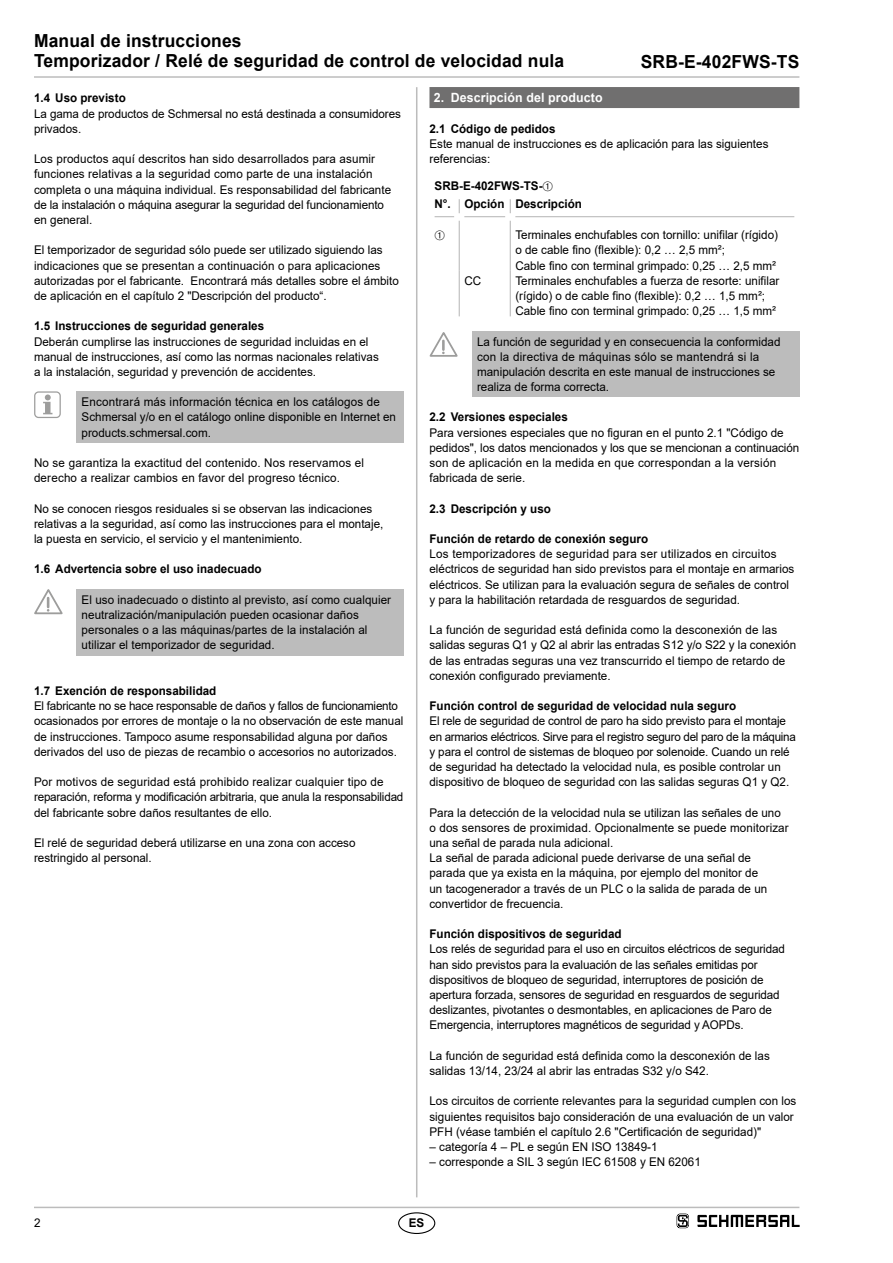
<style>
.page{position:relative;width:893px;height:1263px;background:#fff}
.page>*{position:absolute;margin:0;border:0;box-sizing:border-box;transform-origin:0 0}
.t1{font:700 18px/20.2px "Arial";letter-spacing:.01em;color:#000}
.t2{font:700 12.75px "Arial";letter-spacing:.01em;color:#fff}
._033_Content_small_l{font:12px/15.1px "Arial";color:#000}
._240_small_li_GLR-10{font:12px/15.1px "Arial";letter-spacing:.005em;color:#000}
._033_Content_small_l-2{font:700 12px "Arial";color:#000}
._247_small_li_Bestel{font:12px/15.1px "Arial";color:#000}
._248_fett_Linie_Best{font:700 12px "Arial";color:#000}
._241_fett_li{font:700 12px "Arial";color:#000}
</style>
<div class="page">
<hr style="left:34px;top:1207px;width:765px;height:1px;background:#bcbcbc">
<hr style="left:34px;top:76px;width:765px;height:2px;background:#bcbcbc">
<hr style="left:416px;top:87px;width:1px;height:1110px;background:#bcbcbc">
<div style="left:398px;top:1212px;width:37px;height:22px;border:1px solid #000;border-radius:50%"></div>
<div style="left:77px;top:391px;width:327px;height:52px;background:#bcbcbc"></div>
<svg style="left:43px;top:394px;width:9px;height:20px"></svg>
<div style="left:34px;top:391px;width:27px;height:27px;border:1px solid #9d9d9c;border-radius:4px"></div>
<div style="left:77px;top:589px;width:327px;height:66px;background:#bcbcbc"></div>
<svg style="left:34px;top:589px;width:29px;height:26px"></svg>
<div style="left:429px;top:87px;width:370px;height:21px;background:#706f6f"></div>
<svg style="left:435px;top:217px;width:19px;height:1px"></svg>
<svg style="left:459px;top:217px;width:46px;height:4px"></svg>
<svg style="left:510px;top:217px;width:284px;height:4px"></svg>
<hr style="left:459px;top:221px;width:1px;height:50px;background:#bcbcbc">
<hr style="left:510px;top:221px;width:1px;height:50px;background:#bcbcbc">
<hr style="left:459px;top:271px;width:1px;height:45px;background:#bcbcbc">
<hr style="left:510px;top:271px;width:1px;height:45px;background:#bcbcbc">
<svg style="left:434px;top:199px;width:361px;height:18px"></svg>
<hr style="left:464px;top:216px;width:41px;height:1px;background:#bcbcbc">
<hr style="left:515px;top:216px;width:279px;height:1px;background:#bcbcbc">
<div style="left:472px;top:332px;width:327px;height:65px;background:#bcbcbc"></div>
<svg style="left:429px;top:332px;width:29px;height:25px"></svg>
<svg style="left:677px;top:1213px;width:12px;height:15px"></svg>
<svg style="left:697px;top:1215px;width:102px;height:12px"></svg>
<h1 class="t1" style="left:34px;top:31px;width:532px">Manual de instrucciones<br>Temporizador / Relé de seguridad de control de velocidad nula</h1>
<h1 class="t1" style="left:641px;top:52px;width:160px">SRB-E-402FWS-TS</h1>
<p class="_033_Content_small_l-2" style="left:34px;top:90px;width:93px">1.4 Uso previsto</p>
<p class="_033_Content_small_l" style="left:34px;top:106px;width:368px">La gama de productos de Schmersal no está destinada a consumidores privados.</p>
<p class="_033_Content_small_l" style="left:34px;top:151px;width:359px">Los productos aquí descritos han sido desarrollados para asumir funciones relativas a la seguridad como parte de una instalación completa o una máquina individual. Es responsabilidad del fabricante de la instalación o máquina asegurar la seguridad del funcionamiento en general.</p>
<p class="_033_Content_small_l" style="left:34px;top:242px;width:366px">El temporizador de seguridad sólo puede ser utilizado siguiendo las indicaciones que se presentan a continuación o para aplicaciones autorizadas por el fabricante. Encontrará más detalles sobre el ámbito de aplicación en el capítulo 2 "Descripción del producto“.</p>
<p class="_033_Content_small_l-2" style="left:34px;top:318px;width:232px">1.5 Instrucciones de seguridad generales</p>
<p class="_033_Content_small_l" style="left:34px;top:334px;width:346px">Deberán cumplirse las instrucciones de seguridad incluidas en el manual de instrucciones, así como las normas nacionales relativas a la instalación, seguridad y prevención de accidentes.</p>
<p class="_240_small_li_GLR-10" style="left:82px;top:394px;width:316px">Encontrará más información técnica en los catálogos de<br>Schmersal y/o en el catálogo online disponible en Internet en products.schmersal.com.</p>
<p class="_033_Content_small_l" style="left:34px;top:455px;width:332px">No se garantiza la exactitud del contenido. Nos reservamos el derecho a realizar cambios en favor del progreso técnico.</p>
<p class="_033_Content_small_l" style="left:34px;top:501px;width:351px">No se conocen riesgos residuales si se observan las indicaciones relativas a la seguridad, así como las instrucciones para el montaje, la puesta en servicio, el servicio y el mantenimiento.</p>
<p class="_033_Content_small_l-2" style="left:34px;top:561px;width:229px">1.6 Advertencia sobre el uso inadecuado</p>
<p class="_240_small_li_GLR-10" style="left:82px;top:592px;width:311px">El uso inadecuado o distinto al previsto, así como cualquier neutralización/manipulación pueden ocasionar daños personales o a las máquinas/partes de la instalación al utilizar el temporizador de seguridad.</p>
<p class="_033_Content_small_l-2" style="left:34px;top:682px;width:184px">1.7 Exención de responsabilidad</p>
<p class="_033_Content_small_l" style="left:34px;top:698px;width:371px">El fabricante no se hace responsable de daños y fallos de funcionamiento ocasionados por errores de montaje o la no observación de este manual de instrucciones. Tampoco asume responsabilidad alguna por daños derivados del uso de piezas de recambio o accesorios no autorizados.</p>
<p class="_033_Content_small_l" style="left:34px;top:774px;width:371px">Por motivos de seguridad está prohibido realizar cualquier tipo de reparación, reforma y modificación arbitraria, que anula la responsabilidad del fabricante sobre daños resultantes de ello.</p>
<p class="_033_Content_small_l" style="left:34px;top:835px;width:323px">El relé de seguridad deberá utilizarse en una zona con acceso restringido al personal.</p>
<p class="t2" style="left:434px;top:89px;width:170px">2. Descripción del producto</p>
<p class="_033_Content_small_l-2" style="left:429px;top:120px;width:128px">2.1 Código de pedidos</p>
<p class="_033_Content_small_l" style="left:429px;top:136px;width:341px">Este manual de instrucciones es de aplicación para las siguientes referencias:</p>
<p class="_241_fett_li" style="left:435px;top:178px;width:120px">SRB-E-402FWS-TS-➀</p>
<p class="_248_fett_Linie_Best" style="left:435px;top:196px;width:18px">N°.</p>
<p class="_248_fett_Linie_Best" style="left:464px;top:196px;width:42px">Opción</p>
<p class="_248_fett_Linie_Best" style="left:515px;top:196px;width:68px">Descripción</p>
<p class="_247_small_li_Bestel" style="left:515px;top:227px;width:264px">Terminales enchufables con tornillo: unifilar (rígido) o de cable fino (flexible): 0,2 … 2,5 mm²;<br>Cable fino con terminal grimpado: 0,25 … 2,5 mm²</p>
<p class="_247_small_li_Bestel" style="left:464px;top:273px;width:18px">CC</p>
<p class="_247_small_li_Bestel" style="left:515px;top:273px;width:265px">Terminales enchufables a fuerza de resorte: unifilar (rígido) o de cable fino (flexible): 0,2 … 1,5 mm²;<br>Cable fino con terminal grimpado: 0,25 … 1,5 mm²</p>
<p class="_240_small_li_GLR-10" style="left:477px;top:334px;width:305px">La función de seguridad y en consecuencia la conformidad con la directiva de máquinas sólo se mantendrá si la manipulación descrita en este manual de instrucciones se realiza de forma correcta.</p>
<p class="_033_Content_small_l-2" style="left:429px;top:409px;width:140px">2.2 Versiones especiales</p>
<p class="_033_Content_small_l" style="left:429px;top:425px;width:371px">Para versiones especiales que no figuran en el punto 2.1 "Código de pedidos", los datos mencionados y los que se mencionan a continuación son de aplicación en la medida en que correspondan a la versión fabricada de serie.</p>
<p class="_033_Content_small_l-2" style="left:429px;top:500px;width:123px">2.3 Descripción y uso</p>
<p class="_033_Content_small_l-2" style="left:429px;top:530px;width:220px">Función de retardo de conexión seguro</p>
<p class="_033_Content_small_l" style="left:429px;top:546px;width:366px">Los temporizadores de seguridad para ser utilizados en circuitos eléctricos de seguridad han sido previstos para el montaje en armarios eléctricos. Se utilizan para la evaluación segura de señales de control y para la habilitación retardada de resguardos de seguridad.</p>
<p class="_033_Content_small_l" style="left:429px;top:622px;width:368px">La función de seguridad está definida como la desconexión de las salidas seguras Q1 y Q2 al abrir las entradas S12 y/o S22 y la conexión de las entradas seguras una vez transcurrido el tiempo de retardo de conexión configurado previamente.</p>
<p class="_033_Content_small_l-2" style="left:429px;top:697px;width:308px">Función control de seguridad de velocidad nula seguro</p>
<p class="_033_Content_small_l" style="left:429px;top:713px;width:368px">El rele de seguridad de control de paro ha sido previsto para el montaje en armarios eléctricos. Sirve para el registro seguro del paro de la máquina y para el control de sistemas de bloqueo por solenoide. Cuando un relé de seguridad ha detectado la velocidad nula, es posible controlar un dispositivo de bloqueo de seguridad con las salidas seguras Q1 y Q2.</p>
<p class="_033_Content_small_l" style="left:429px;top:805px;width:361px">Para la detección de la velocidad nula se utilizan las señales de uno o dos sensores de proximidad. Opcionalmente se puede monitorizar una señal de parada nula adicional.</p>
<p class="_033_Content_small_l" style="left:429px;top:850px;width:339px">La señal de parada adicional puede derivarse de una señal de parada que ya exista en la máquina, por ejemplo del monitor de un tacogenerador a través de un PLC o la salida de parada de un convertidor de frecuencia.</p>
<p class="_033_Content_small_l-2" style="left:429px;top:925px;width:194px">Función dispositivos de seguridad</p>
<p class="_033_Content_small_l" style="left:429px;top:941px;width:357px">Los relés de seguridad para el uso en circuitos eléctricos de seguridad han sido previstos para la evaluación de las señales emitidas por dispositivos de bloqueo de seguridad, interruptores de posición de apertura forzada, sensores de seguridad en resguardos de seguridad deslizantes, pivotantes o desmontables, en aplicaciones de Paro de Emergencia, interruptores magnéticos de seguridad y AOPDs.</p>
<p class="_033_Content_small_l" style="left:429px;top:1048px;width:342px">La función de seguridad está definida como la desconexión de las salidas 13/14, 23/24 al abrir las entradas S32 y/o S42.</p>
<p class="_033_Content_small_l" style="left:429px;top:1093px;width:368px">Los circuitos de corriente relevantes para la seguridad cumplen con los siguientes requisitos bajo consideración de una evaluación de un valor<br>PFH (véase también el capítulo 2.6 "Certificación de seguridad)"</p>
<p class="_033_Content_small_l" style="left:429px;top:1139px;width:229px">– categoría 4 – PL e según EN ISO 13849-1</p>
<p class="_033_Content_small_l" style="left:429px;top:1154px;width:273px">– corresponde a SIL 3 según IEC 61508 y EN 62061</p>
<p class="_033_Content_small_l" style="left:34px;top:1215px;width:8px">2</p>
<p class="_033_Content_small_l-2" style="left:409px;top:1214px;width:17px">ES</p>
</div>
